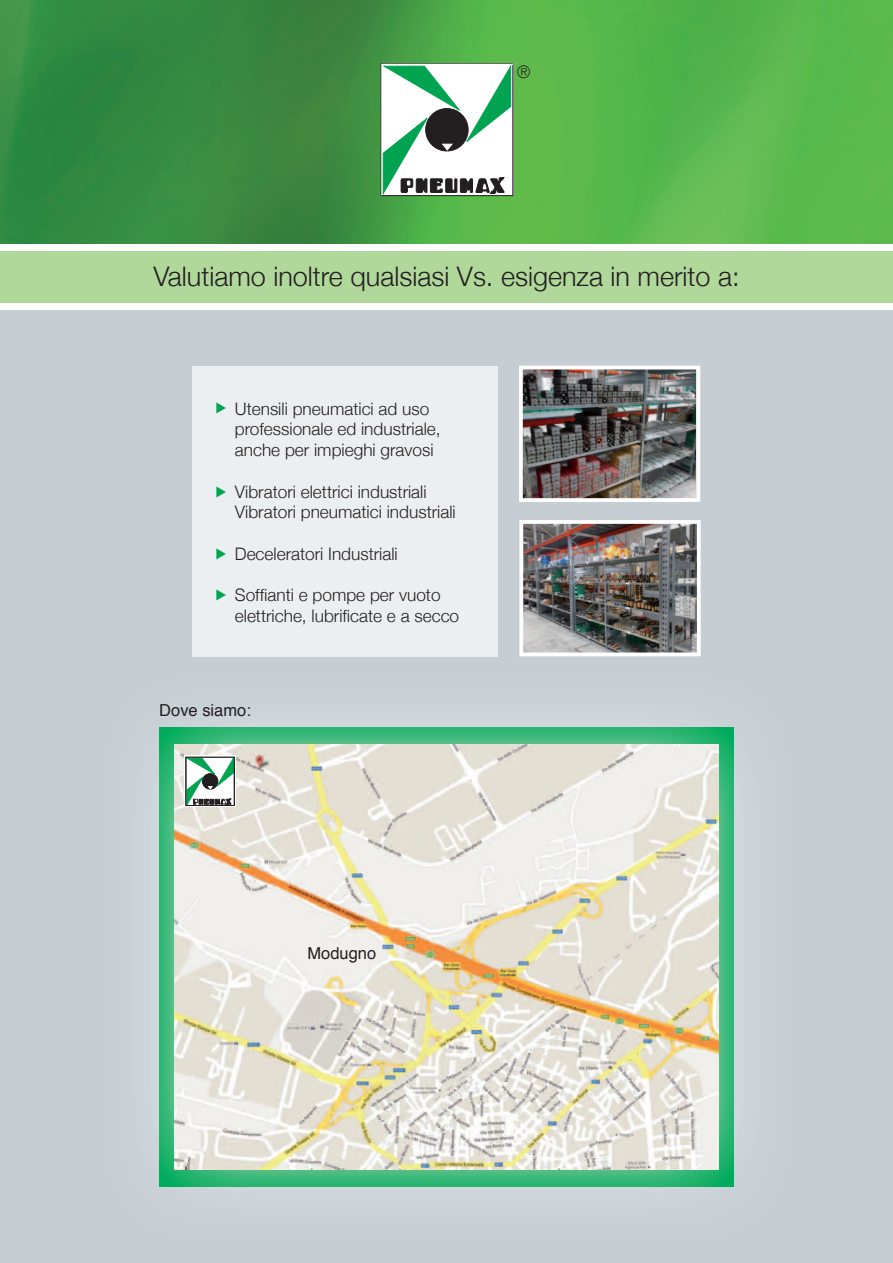
<style>
.page{position:relative;width:893px;height:1263px;background:#fff}
.page>*{position:absolute;margin:0;border:0;box-sizing:border-box;transform-origin:0 0}
.t1{font:300 27px "Helvetica Neue";color:#231f20}
.t2{font:300 17.25px/20.7px "Helvetica Neue";color:#231f20}
.t3{font:16.5px "Helvetica";color:#231f20}
.t4{font:300 condensed 16.5px "Helvetica";color:#231f20}
</style>
<div class="page">
<img style="left:0;top:158px;width:893px;height:85px">
<svg style="left:0;top:0;width:893px;height:158px;background:#47a146"></svg>
<div style="left:0;top:310px;width:893px;height:953px;background:#c6ced4"></div>
<div style="left:0;top:251px;width:893px;height:52px;background:#b1d89b"></div>
<img style="left:153px;top:723px;width:588px;height:468px">
<img style="left:160px;top:727px;width:574px;height:459px">
<img style="left:175px;top:744px;width:544px;height:425px">
<div style="left:184px;top:756px;width:52px;height:51px;background:linear-gradient(to bottom,#2a2627,#2a2627)"></div>
<svg style="left:188px;top:759px;width:44px;height:45px;background:#a5c3b3"></svg>
<div style="left:186px;top:757px;width:48px;height:49px;border:1px solid #231f20"></div>
<div style="left:192px;top:366px;width:306px;height:290px;background:#eceff1"></div>
<svg style="left:381px;top:63px;width:133px;height:133px"></svg>
<img style="left:519px;top:366px;width:181px;height:136px">
<img style="left:519px;top:520px;width:182px;height:136px">
<p class="t4" style="left:517px;top:61px;width:15px">®</p>
<h1 class="t1" style="left:153px;top:259px;width:588px">Valutiamo inoltre qualsiasi Vs. esigenza in merito a:</h1>
<p class="t2" style="left:235px;top:398px;width:207px">Utensili pneumatici ad uso professionale ed industriale, anche per impieghi gravosi</p>
<p class="t2" style="left:235px;top:481px;width:222px">Vibratori elettrici industriali<br>Vibratori pneumatici industriali</p>
<p class="t2" style="left:235px;top:543px;width:164px">Deceleratori Industriali</p>
<p class="t2" style="left:235px;top:584px;width:226px">Soffianti e pompe per vuoto elettriche, lubrificate e a secco</p>
<p class="t3" style="left:159px;top:696px;width:93px">Dove siamo:</p>
<p class="t3" style="left:307px;top:939px;width:70px">Modugno</p>
</div>
